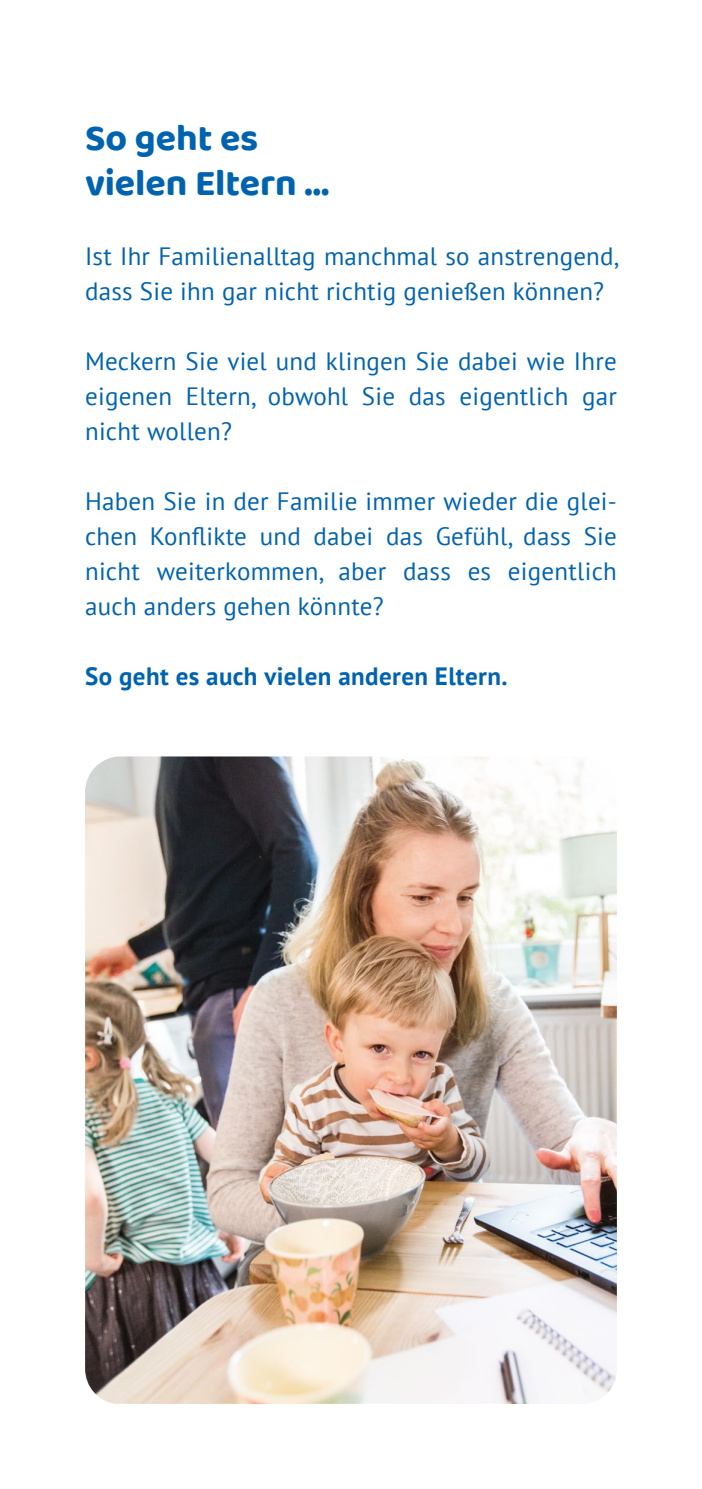
<style>
.page{position:relative;width:702px;height:1489px;background:#fff}
.page>*{position:absolute;margin:0;border:0;box-sizing:border-box;transform-origin:0 0}
.H1{font:700 37.5px/45px "Baloo Bhai 2";letter-spacing:-.005em;color:#0063af}
.Fließtext_Flyer_11_P{font:25px/35px "PT Sans";letter-spacing:.01em;color:#0063af;text-align:justify}
.Fließtext_Flyer_11_P-2{font:700 25px "PT Sans";letter-spacing:.015em;color:#0063af}
</style>
<div class="page">
<img style="left:85px;top:756px;width:532px;height:647px">
<p class="H1" style="left:85px;top:115px;width:246px">So geht es vielen Eltern …</p>
<p class="Fließtext_Flyer_11_P" style="left:85px;top:238px;width:535px">Ist Ihr Familienalltag manchmal so anstrengend, dass Sie ihn gar nicht richtig genießen können?</p>
<p class="Fließtext_Flyer_11_P" style="left:85px;top:343px;width:533px">Meckern Sie viel und klingen Sie dabei wie Ihre eigenen Eltern, obwohl Sie das eigentlich gar nicht wollen?</p>
<p class="Fließtext_Flyer_11_P" style="left:85px;top:483px;width:533px">Haben Sie in der Familie immer wieder die glei&shy;chen Konflikte und dabei das Gefühl, dass Sie nicht weiterkommen, aber dass es eigentlich auch anders gehen könnte?</p>
<p class="Fließtext_Flyer_11_P-2" style="left:85px;top:660px;width:424px">So geht es auch vielen anderen Eltern.</p>
</div>
